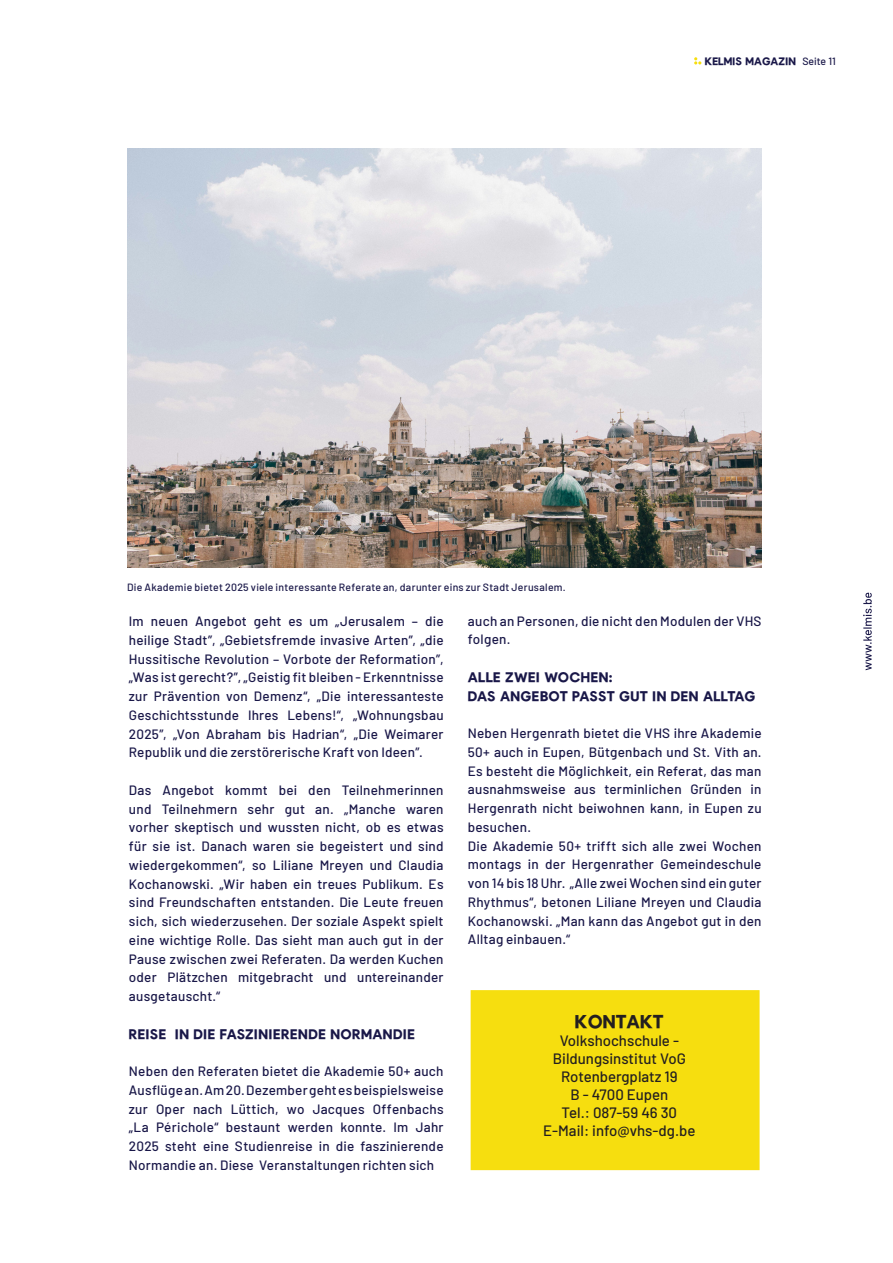
<style>
.page{position:relative;width:893px;height:1263px;background:#fff}
.page>*{position:absolute;margin:0;border:0;box-sizing:border-box;transform-origin:0 0}
.t1{font:800 18px "Pulp Display";color:#231f20}
.t2{font:500 15px "Barlow";color:#231f20}
.Bilduntertitel{font:500 13.5px/18.8px "Barlow";letter-spacing:.02em;color:#191748;text-align:justify}
.Bilduntertitel-2{font:800 13.5px "Pulp Display";letter-spacing:.025em;color:#191748}
.t3{font:500 10.5px "Barlow";letter-spacing:.03em;color:#191748}
.t4{font:800 10.5px "Pulp Display";color:#191748}
.s1{font-family:"Barlow";font-weight:500}
</style>
<div class="page">
<svg style="left:863px;top:593px;width:9px;height:77px"></svg>
<svg style="left:694px;top:57px;width:7px;height:8px"></svg>
<div style="left:471px;top:991px;width:288px;height:178px;background:#f6de0f"></div>
<div style="left:471px;top:990px;width:289px;height:180px;border:2px solid #f6de0f"></div>
<img style="left:127px;top:149px;width:635px;height:418px">
<p class="t4" style="left:705px;top:55px;width:132px">KELMIS MAGAZIN <span class="s1">Seite 11</span></p>
<p class="t3" style="left:127px;top:580px;width:440px">Die Akademie bietet 2025 viele interessante Referate an, darunter eins zur Stadt Jerusalem.</p>
<p class="Bilduntertitel" style="left:129px;top:611px;width:316px">Im neuen Angebot geht es um „Jerusalem – die heilige Stadt”, „Gebietsfremde invasive Arten”, „die Hussitische Revolution – Vorbote der Reformation”, „Was ist gerecht?”, „Geistig fit bleiben - Erkenntnisse zur Prävention von Demenz“, „Die interessanteste Geschichtsstunde Ihres Lebens!“, „Wohnungsbau 2025”, „Von Abraham bis Hadrian“, „Die Weimarer Republik und die zerstörerische Kraft von Ideen”.</p>
<p class="Bilduntertitel" style="left:129px;top:779px;width:316px">Das Angebot kommt bei den Teilnehmerinnen und Teilnehmern sehr gut an. „Manche waren vorher skeptisch und wussten nicht, ob es etwas für sie ist. Danach waren sie begeistert und sind wiedergekommen“, so Liliane Mreyen und Claudia Kochanowski. „Wir haben ein treues Publikum. Es sind Freundschaften entstanden. Die Leute freuen sich, sich wiederzusehen. Der soziale Aspekt spielt eine wichtige Rolle. Das sieht man auch gut in der Pause zwischen zwei Referaten. Da werden Kuchen oder Plätzchen mitgebracht und untereinander ausgetauscht.“</p>
<p class="Bilduntertitel-2" style="left:129px;top:1026px;width:287px">REISE IN DIE FASZINIERENDE NORMANDIE</p>
<p class="Bilduntertitel" style="left:129px;top:1061px;width:316px">Neben den Referaten bietet die Akademie 50+ auch Ausflüge an. Am 20. Dezember geht es beispielsweise zur Oper nach Lüttich, wo Jacques Offenbachs „La Périchole“ bestaunt werden konnte. Im Jahr 2025 steht eine Studienreise in die faszinierende Normandie an. Diese Veranstaltungen richten sich</p>
<p class="Bilduntertitel" style="left:468px;top:610px;width:295px">auch an Personen, die nicht den Modulen der VHS folgen.</p>
<p class="Bilduntertitel-2" style="left:468px;top:669px;width:146px">ALLE ZWEI WOCHEN:</p>
<p class="Bilduntertitel-2" style="left:468px;top:688px;width:289px">DAS ANGEBOT PASST GUT IN DEN ALLTAG</p>
<p class="Bilduntertitel" style="left:468px;top:723px;width:295px">Neben Hergenrath bietet die VHS ihre Akademie 50+ auch in Eupen, Bütgenbach und St. Vith an.<br>Es besteht die Möglichkeit, ein Referat, das man ausnahmsweise aus terminlichen Gründen in Hergenrath nicht beiwohnen kann, in Eupen zu besuchen.</p>
<p class="Bilduntertitel" style="left:468px;top:835px;width:295px">Die Akademie 50+ trifft sich alle zwei Wochen montags in der Hergenrather Gemeindeschule von 14 bis 18 Uhr. „Alle zwei Wochen sind ein guter Rhythmus“, betonen Liliane Mreyen und Claudia Kochanowski. „Man kann das Angebot gut in den Alltag einbauen.“</p>
<p class="t1" style="left:575px;top:1011px;width:90px">KONTAKT</p>
<p class="t2" style="left:560px;top:1029px;width:121px">Volkshochschule -</p>
<p class="t2" style="left:553px;top:1047px;width:135px">Bildungsinstitut VoG</p>
<p class="t2" style="left:561px;top:1065px;width:118px">Rotenbergplatz 19</p>
<p class="t2" style="left:570px;top:1083px;width:99px">B - 4700 Eupen</p>
<p class="t2" style="left:562px;top:1101px;width:117px">Tel.: 087-59 46 30</p>
<p class="t2" style="left:543px;top:1119px;width:154px">E-Mail: info@vhs-dg.be</p>
</div>
